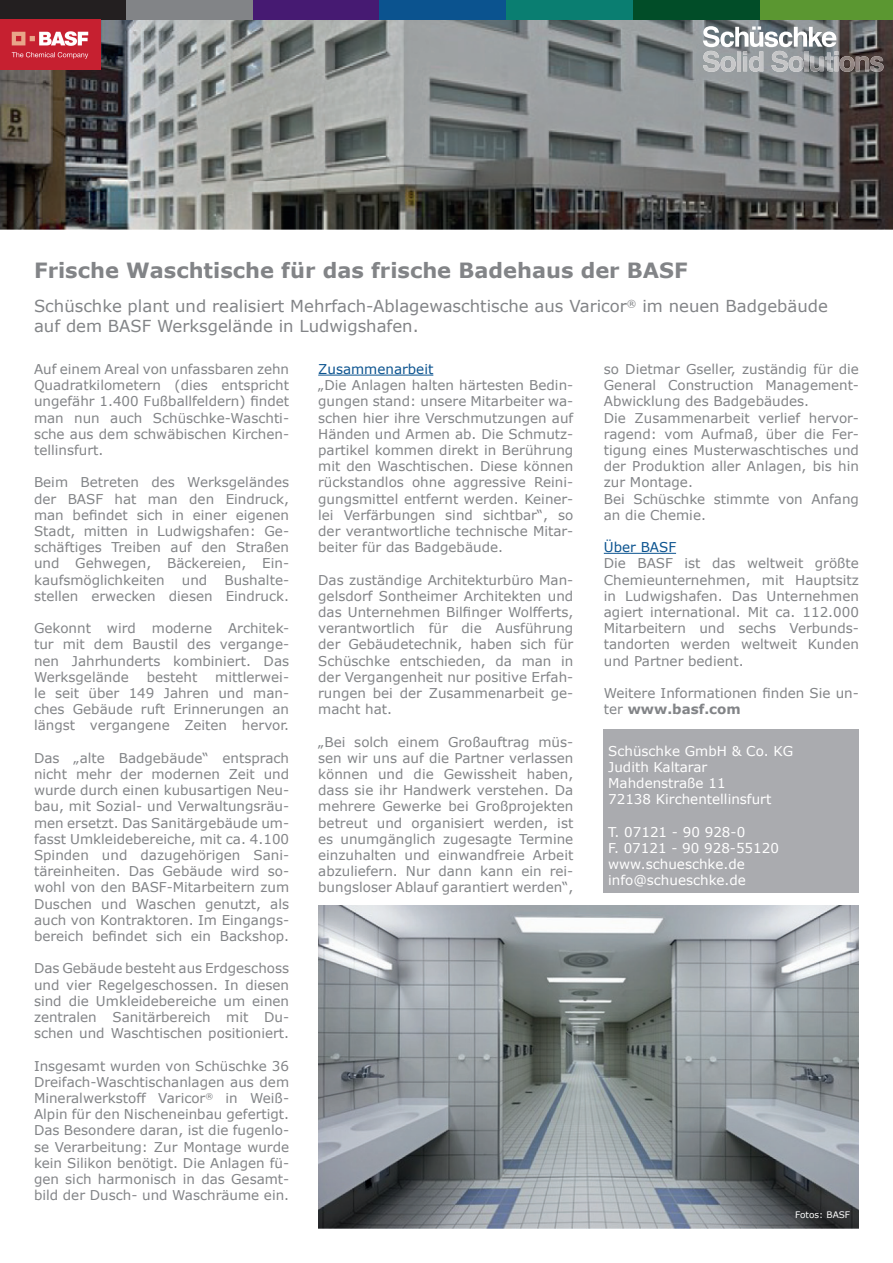
<style>
.page{position:relative;width:893px;height:1263px;background:#fff}
.page>*{position:absolute;margin:0;border:0;box-sizing:border-box;transform-origin:0 0}
.t1{font:700 21px "Verdana";color:#828487}
.t2{font:16.5px/19.8px "Verdana";color:#828487}
.t3{font:13.5px/16.2px "Verdana";color:#828487;text-align:justify}
.t4{font:13.5px/16.2px "Verdana";color:#fff}
.t5{font:13.5px "Verdana";color:#0b538f}
.t6{font:9px "Verdana";color:#fff}
.s1{font-weight:700}
</style>
<div class="page">
<img style="left:0;top:19px;width:893px;height:211px">
<div style="left:0;top:0;width:126px;height:19px;background:#231f20"></div>
<div style="left:126px;top:0;width:127px;height:19px;background:#828487"></div>
<div style="left:253px;top:0;width:127px;height:19px;background:#461a72"></div>
<div style="left:380px;top:0;width:127px;height:19px;background:#0b538f"></div>
<div style="left:507px;top:0;width:127px;height:19px;background:#0a7e71"></div>
<div style="left:634px;top:0;width:127px;height:19px;background:#014d28"></div>
<div style="left:761px;top:0;width:132px;height:19px;background:#5b9731"></div>
<img style="left:703px;top:51px;width:16px;height:21px">
<img style="left:721px;top:56px;width:15px;height:16px">
<img style="left:737px;top:51px;width:4px;height:20px">
<img style="left:743px;top:51px;width:4px;height:20px">
<img style="left:749px;top:51px;width:14px;height:21px">
<img style="left:772px;top:51px;width:16px;height:21px">
<img style="left:789px;top:56px;width:15px;height:16px">
<img style="left:805px;top:51px;width:4px;height:20px">
<img style="left:810px;top:57px;width:13px;height:15px">
<img style="left:825px;top:53px;width:8px;height:19px">
<img style="left:834px;top:51px;width:4px;height:20px">
<img style="left:839px;top:56px;width:44px;height:16px">
<svg style="left:703px;top:26px;width:133px;height:21px"></svg>
<hr style="left:604px;top:553px;width:72px;height:1px;background:#0b538f">
<img style="left:318px;top:906px;width:541px;height:323px">
<div style="left:603px;top:729px;width:256px;height:164px;background:#aaabaf"></div>
<img style="left:0;top:19px;width:100px;height:50px">
<hr style="left:318px;top:375px;width:115px;height:1px;background:#0b538f">
<h1 class="t1" style="left:34px;top:255px;width:655px">Frische Waschtische für das frische Badehaus der BASF</h1>
<p class="t2" style="left:34px;top:296px;width:795px">Schüschke plant und realisiert Mehrfach-Ablagewaschtische aus Varicor<sup>®</sup> im neuen Badgebäude auf dem BASF Werksgelände in Ludwigshafen.</p>
<p class="t3" style="left:34px;top:361px;width:257px">Auf einem Areal von unfassbaren zehn Quadratkilometern (dies entspricht ungefähr 1.400 Fußballfeldern) findet man nun auch Schüschke-Waschti&shy;sche aus dem schwäbischen Kirchen&shy;tellinsfurt.</p>
<p class="t3" style="left:34px;top:474px;width:257px">Beim Betreten des Werksgeländes der BASF hat man den Eindruck, man befindet sich in einer eigenen Stadt, mitten in Ludwigshafen: Ge&shy;schäftiges Treiben auf den Straßen und Gehwegen, Bäckereien, Ein&shy;kaufsmöglichkeiten</p>
<p class="t3" style="left:34px;top:571px;width:257px;text-align:right">Bushalte-<br>stellen erwecken diesen Eindruck.</p>
<p class="t3" style="left:34px;top:620px;width:257px">Gekonnt wird moderne Architek&shy;tur mit dem Baustil des vergange&shy;nen Jahrhunderts kombiniert. Das Werksgelände</p>
<p class="t3" style="left:182px;top:571px;width:27px">und</p>
<p class="t3" style="left:34px;top:669px;width:257px;text-indent:181px">mittlerwei&shy;le seit über 149 Jahren und man&shy;ches Gebäude ruft Erinnerungen an längst vergangene Zeiten hervor.</p>
<p class="t3" style="left:34px;top:750px;width:257px">Das „alte Badgebäude“ entsprach nicht mehr der modernen Zeit und wurde durch einen kubusartigen Neu&shy;bau, mit Sozial- und Verwaltungsräu&shy;men ersetzt. Das Sanitärgebäude um&shy;fasst Umkleidebereiche, mit ca. 4.100<br>Spinden und dazugehörigen Sani&shy;täreinheiten. Das Gebäude wird so&shy;wohl von den BASF-Mitarbeitern zum Duschen und Waschen genutzt, als auch von Kontraktoren. Im Eingangs&shy;bereich befindet sich ein Backshop.</p>
<p class="t3" style="left:34px;top:960px;width:257px">Das Gebäude besteht aus Erdgeschoss und vier Regelgeschossen. In diesen sind die Umkleidebereiche um einen zentralen Sanitärbereich mit Du&shy;schen und Waschtischen positioniert.</p>
<p class="t3" style="left:34px;top:1057px;width:257px">Insgesamt wurden von Schüschke 36<br>Dreifach-Waschtischanlagen aus dem Mineralwerkstoff Varicor<sup>®</sup> in Weiß-Alpin für den Nischeneinbau gefertigt.<br>Das Besondere daran, ist die fugenlo&shy;se Verarbeitung: Zur Montage wurde kein Silikon benötigt. Die Anlagen fü&shy;gen sich harmonisch in das Gesamt&shy;bild der Dusch- und Waschräume ein.</p>
<p class="t3" style="left:147px;top:669px;width:52px">besteht</p>
<p class="t5" style="left:318px;top:360px;width:117px">Zusammenarbeit</p>
<p class="t3" style="left:318px;top:377px;width:257px">„Die Anlagen halten härtesten Bedin&shy;gungen stand: unsere Mitarbeiter wa&shy;schen hier ihre Verschmutzungen auf Händen und Armen ab. Die Schmutz&shy;partikel kommen direkt in Berührung mit den Waschtischen. Diese können rückstandlos ohne aggressive Reini&shy;gungsmittel entfernt werden. Keiner&shy;lei Verfärbungen sind sichtbar“, so der verantwortliche technische Mitar&shy;beiter für das Badgebäude.</p>
<p class="t3" style="left:318px;top:571px;width:257px">Das zuständige Architekturbüro Man&shy;gelsdorf Sontheimer Architekten und das Unternehmen Bilfinger Wolfferts, verantwortlich für die Ausführung der Gebäudetechnik, haben sich für Schüschke entschieden, da man in der Vergangenheit nur positive Erfah&shy;rungen bei der Zusammenarbeit ge&shy;macht hat.</p>
<p class="t3" style="left:318px;top:733px;width:257px">„Bei solch einem Großauftrag müs&shy;sen wir uns auf die Partner verlassen können und die Gewissheit haben, dass sie ihr Handwerk verstehen. Da mehrere Gewerke bei Großprojekten betreut und organisiert werden, ist es unumgänglich zugesagte Termine einzuhalten und einwandfreie Arbeit abzuliefern. Nur dann kann ein rei&shy;bungsloser Ablauf garantiert werden“,</p>
<p class="t3" style="left:604px;top:361px;width:257px;text-align:left">so Dietmar Gseller, zuständig für die<br>General Construction Management-<br>Abwicklung des Badgebäudes.<br>Die Zusammenarbeit verlief hervor&shy;ragend: vom Aufmaß, über die Fer&shy;tigung eines Musterwaschtisches und der Produktion aller Anlagen, bis hin zur Montage.<br>Bei Schüschke stimmte von Anfang an die Chemie.</p>
<p class="t5" style="left:604px;top:538px;width:74px">Über BASF</p>
<p class="t3" style="left:604px;top:555px;width:257px">Die BASF ist das weltweit größte Chemieunternehmen, mit Hauptsitz in Ludwigshafen. Das Unternehmen agiert international. Mit ca. 112.000<br>Mitarbeitern und sechs Verbunds&shy;tandorten werden weltweit Kunden und Partner bedient.</p>
<p class="t3" style="left:604px;top:685px;width:257px">Weitere Informationen finden Sie un&shy;ter <span class="s1">www.basf.com</span></p>
<p class="t4" style="left:608px;top:743px;width:187px">Schüschke GmbH &amp; Co. KG<br>Judith Kaltarar<br>Mahdenstraße 11<br>72138 Kirchentellinsfurt</p>
<p class="t4" style="left:608px;top:824px;width:172px">T. 07121 - 90 928-0<br>F. 07121 - 90 928-55120 www.schueschke.de info@schueschke.de</p>
<p class="t6" style="left:795px;top:1208px;width:56px">Fotos: BASF</p>
</div>
